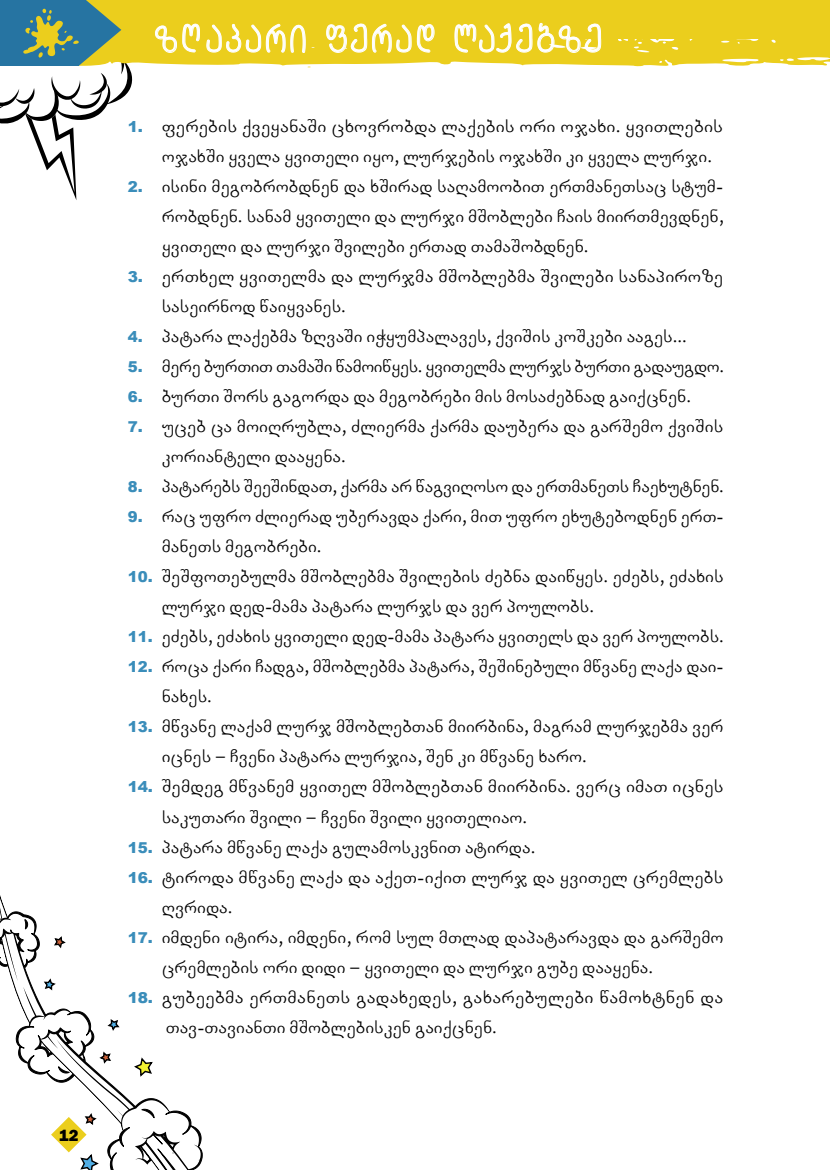
<style>
.page{position:relative;width:830px;height:1170px;background:#fff}
.page>*{position:absolute;margin:0;border:0;box-sizing:border-box;transform-origin:0 0}
.t1{font:49.5px "Wimpy Kid CAPS";letter-spacing:.06em;color:#fff}
.t2{font:18px/30px "Kolhety Normal New";color:#000}
.t3{font:18px "Kolhety Normal New";letter-spacing:-.02em;color:#000}
.t4{font:800 16.8px "Franklin Gothic";color:#000}
.s1{font-family:"Arial";font-weight:900;font-size:15px;color:#3a8dba}
</style>
<div class="page">
<svg style="left:0;top:895px;width:203px;height:274px"></svg>
<div style="left:16px;top:0;width:813px;height:39px;background:#ebce1d"></div>
<svg style="left:132px;top:28px;width:697px;height:40px;fill:#ebce1d"></svg>
<svg style="left:654px;top:38px;width:4px;height:3px"></svg>
<svg style="left:0;top:0;width:132px;height:200px"></svg>
<svg style="left:155px;top:23px;width:45px;height:30px"></svg>
<svg style="left:206px;top:23px;width:100px;height:30px"></svg>
<svg style="left:326px;top:23px;width:108px;height:30px"></svg>
<svg style="left:454px;top:22px;width:155px;height:31px"></svg>
<p class="t4" style="left:59px;top:1124px;width:21px">12</p>
<h1 class="t1" style="left:154px;top:22px;width:449px">zRapari ferad laqebze</h1>
<p class="t2" style="left:162px;top:113px;width:562px;text-indent:-34px"><span class="s1">1.</span> FEREBIS QVEYANASI CXOVROBDA LAQEBIS ORI OJAXI. YVITLEBIS<br>OJAXSI YVELA YVITELI IYO, LURJEBIS OJAXSI KI YVELA LURJI.</p>
<p class="t2" style="left:162px;top:173px;width:563px;text-align:justify;text-indent:-34px"><span class="s1">2.</span> ISINI MEGOBROBDNEN DA XSIRAD SARAMOOBIT ERTMANETSAC STUM-ROBDNEN. SANAM YVITELI DA LURJI MSOBLEBI CAIS MIIRTMEVDNEN, YVITELI DA LURJI SVILEBI ERTAD TAMASOBDNEN.</p>
<p class="t2" style="left:162px;top:263px;width:562px;text-indent:-34px"><span class="s1">3.</span> ERTXEL YVITELMA DA LURJMA MSOBLEBMA SVILEBI SANAPIROZE<br>SASEIRNOD WAIYVANES.</p>
<p class="t2" style="left:128px;top:323px;width:560px"><span class="s1">4.</span> PATARA LAQEBMA ZRVASI IWYUMPALAVES, QVISIS KOSKEBI AAGES...</p>
<p class="t3" style="left:128px;top:359px;width:597px"><span class="s1">5.</span> MERE BURTIT TAMASI WAMOIWYES. YVITELMA LURJS BURTI GADAUGDO.</p>
<p class="t2" style="left:128px;top:383px;width:564px"><span class="s1">6.</span> BURTI SORS GAGORDA DA MEGOBREBI MIS MOSAZEBNAD GAIQCNEN.</p>
<p class="t2" style="left:162px;top:413px;width:562px;text-indent:-34px"><span class="s1">7.</span> UCEB CA MOIRRUBLA, ZLIERMA QARMA DAUBERA DA GARSEMO QVISIS<br>KORIANTELI DAAYENA.</p>
<p class="t2" style="left:128px;top:473px;width:597px"><span class="s1">8.</span> PATAREBS SEESINDAT, QARMA AR WAGVIROSO DA ERTMANETS CAEXUTNEN.</p>
<p class="t2" style="left:162px;top:503px;width:563px;text-indent:-34px"><span class="s1">9.</span> RAC UFRO ZLIERAD UBERAVDA QARI, MIT UFRO EXUTEBODNEN ERT-<br>MANETS MEGOBREBI.</p>
<p class="t2" style="left:162px;top:563px;width:563px;text-indent:-34px"><span class="s1">10.</span> SESFOTEBULMA MSOBLEBMA SVILEBIS ZEBNA DAIWYES. EZEBS, EZAXIS<br>LURJI DED-MAMA PATARA LURJS DA VER POULOBS.</p>
<p class="t2" style="left:128px;top:623px;width:597px"><span class="s1">11.</span> EZEBS, EZAXIS YVITELI DED-MAMA PATARA YVITELS DA VER POULOBS.</p>
<p class="t2" style="left:162px;top:653px;width:563px;text-indent:-34px"><span class="s1">12.</span> ROCA QARI CADGA, MSOBLEBMA PATARA, SESINEBULI MWVANE LAQA DAI-<br>NAXES.</p>
<p class="t2" style="left:162px;top:713px;width:563px;text-indent:-34px"><span class="s1">13.</span> MWVANE LAQAM LURJ MSOBLEBTAN MIIRBINA, MAGRAM LURJEBMA VER<br>ICNES – CVENI PATARA LURJIA, SEN KI MWVANE XARO.</p>
<p class="t2" style="left:162px;top:773px;width:563px;text-indent:-34px"><span class="s1">14.</span> SEMDEG MWVANEM YVITEL MSOBLEBTAN MIIRBINA. VERC IMAT ICNES<br>SAKUTARI SVILI – CVENI SVILI YVITELIAO.</p>
<p class="t2" style="left:128px;top:833px;width:409px"><span class="s1">15.</span> PATARA MWVANE LAQA GULAMOSKVNIT ATIRDA.</p>
<p class="t2" style="left:162px;top:863px;width:563px;text-indent:-34px"><span class="s1">16.</span> TIRODA MWVANE LAQA DA AQET-IQIT LURJ DA YVITEL CREMLEBS<br>RVRIDA.</p>
<p class="t2" style="left:162px;top:923px;width:563px;text-indent:-34px"><span class="s1">17.</span> IMDENI ITIRA, IMDENI, ROM SUL MTLAD DAPATARAVDA DA GARSEMO<br>CREMLEBIS ORI DIDI – YVITELI DA LURJI GUBE DAAYENA.</p>
<p class="t2" style="left:166px;top:983px;width:558px;text-indent:-38px"><span class="s1">18.</span> GUBEEBMA ERTMANETS GADAXEDES, GAXAREBULEBI WAMOXTNEN DA<br>TAV-TAVI ANTI MSOBLEBISKEN GAIQCNEN.</p>
</div>
